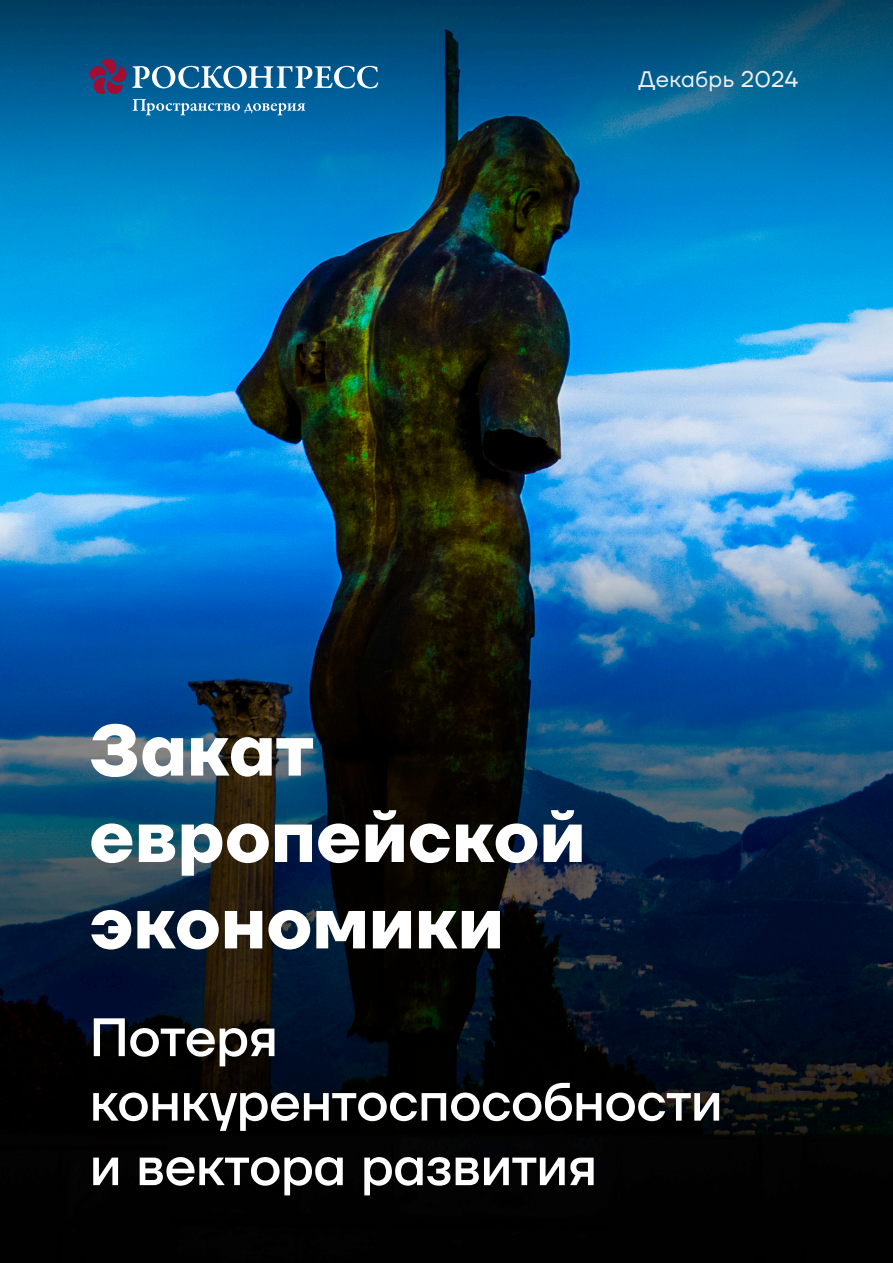
<style>
.page{position:relative;width:893px;height:1263px;background:#fff}
.page>*{position:absolute;margin:0;border:0;box-sizing:border-box;transform-origin:0 0}
.t1{font:700 72px/86.4px "TT Firs Neue";letter-spacing:.01em;color:#fff}
.t2{font:500 54px/64.5px "TT Firs Neue";color:#fff}
.t3{font:22.5px "TT Firs Neue";letter-spacing:.02em;color:#eee}
</style>
<div class="page">
<img style="left:0;top:0;width:893px;height:1263px">
<svg style="left:90px;top:59px;width:36px;height:35px"></svg>
<svg style="left:132px;top:66px;width:246px;height:22px"></svg>
<svg style="left:133px;top:99px;width:172px;height:16px;background:#3887b5"></svg>
<p class="t3" style="left:638px;top:64px;width:161px">Декабрь 2024</p>
<h1 class="t1" style="left:90px;top:707px;width:497px">Закат европейской экономики</h1>
<p class="t2" style="left:90px;top:1004px;width:634px">Потеря конкурентоспособности и вектора развития</p>
</div>
